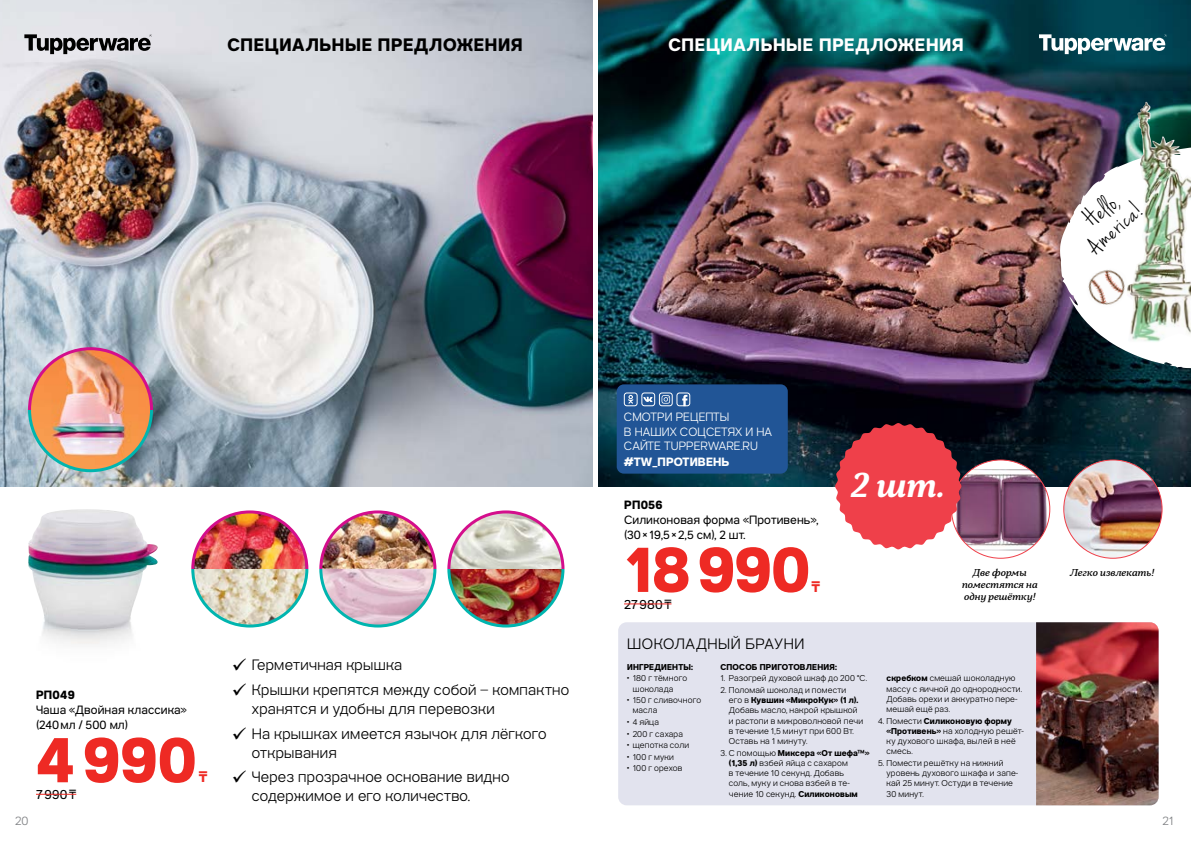
<style>
.page{position:relative;width:1191px;height:842px;background:#fff}
.page>*{position:absolute;margin:0;border:0;box-sizing:border-box;transform-origin:0 0}
.t1{font:700 64px "Tupper PRO";letter-spacing:-.01em;color:#ee2a24}
.t2{font:italic 700 34.4px "Tupper Serif";color:#fff}
.t3{font:700 18px "Tupper PRO";letter-spacing:.04em;color:#000}
.t4{font:700 18px "Tupper PRO";letter-spacing:.04em;color:#fff}
.t5{font:300 15px/19px "Tupper PRO";letter-spacing:.015em;color:#000}
.t6{font:300 15px "Tupper PRO";letter-spacing:.04em;color:#000}
.t7{font:700 15px "Noto Sans";color:#ee2a24}
.t8{font:13px "Tupper PRO";letter-spacing:.02em;color:#000}
.t9{font:12px/15px "Tupper PRO";letter-spacing:.005em;color:#000}
.t10{font:300 12px/14.4px "Tupper PRO";letter-spacing:.01em;color:#fff}
.t11{font:700 12px "Tupper PRO";letter-spacing:.01em;color:#fff}
.t12{font:700 12px "Tupper PRO";letter-spacing:.02em;color:#000}
.t13{font:300 12px "Tupper PRO";color:#808285}
.t14{font:italic 500 10px/12px "Tupper Serif";letter-spacing:.005em;color:#000;text-align:center}
.t15{font:300 8.5px/10.2px "Tupper PRO";letter-spacing:.02em;color:#000}
.t16{font:700 8.5px "Tupper PRO";letter-spacing:.02em;color:#000}
.s1{font-family:"Noto Sans"}
.s2{font-weight:700}
</style>
<div class="page">
<img style="left:598px;top:0;width:593px;height:486px">
<hr style="left:624px;top:603px;width:47px;height:1px;background:#ee2a24">
<hr style="left:36px;top:794px;width:40px;height:1px;background:#ee2a24">
<div style="left:616px;top:384px;width:171px;height:90px;background:#215596;border-radius:7px"></div>
<svg style="left:628px;top:395px;width:5px;height:9px"></svg>
<div style="left:624px;top:392px;width:13px;height:14px;border:1px solid #fff;border-radius:3px"></div>
<svg style="left:682px;top:395px;width:5px;height:9px"></svg>
<div style="left:676px;top:392px;width:14px;height:14px;border:1px solid #fff;border-radius:3px"></div>
<svg style="left:643px;top:397px;width:10px;height:5px"></svg>
<div style="left:641px;top:392px;width:14px;height:14px;border:1px solid #fff;border-radius:3px"></div>
<svg style="left:661px;top:395px;width:9px;height:9px"></svg>
<div style="left:659px;top:392px;width:13px;height:14px;border:1px solid #fff;border-radius:3px"></div>
<img style="left:1063px;top:460px;width:99px;height:98px;border-radius:49px">
<div style="left:951px;top:460px;width:98px;height:98px;background:#fff;border-radius:50%"></div>
<img style="left:961px;top:468px;width:88px;height:84px">
<img style="left:961px;top:475px;width:84px;height:69px">
<img style="left:1126px;top:102px;width:65px;height:44px">
<svg style="left:835px;top:423px;width:126px;height:126px;background:#d34e57"></svg>
<img style="left:0;top:0;width:592px;height:486px">
<img style="left:449px;top:512px;width:114px;height:114px">
<div style="left:447px;top:510px;width:117px;height:117px;border:3px solid #fff;border-radius:50%"></div>
<img style="left:321px;top:512px;width:114px;height:114px">
<div style="left:319px;top:510px;width:117px;height:117px;border:3px solid #fff;border-radius:50%"></div>
<img style="left:193px;top:512px;width:114px;height:114px">
<div style="left:191px;top:510px;width:117px;height:117px;border:3px solid #fff;border-radius:50%"></div>
<img style="left:28px;top:509px;width:130px;height:136px">
<img style="left:30px;top:349px;width:121px;height:122px;border-radius:61px">
<div style="left:28px;top:347px;width:125px;height:125px;border:3px solid #fff;border-radius:50%"></div>
<div style="left:618px;top:622px;width:540px;height:183px;background:#e2e3ee;border-radius:9px"></div>
<img style="left:1036px;top:622px;width:122px;height:183px">
<svg style="left:24px;top:34px;width:128px;height:20px;background:#858588"></svg>
<svg style="left:1039px;top:34px;width:127px;height:20px"></svg>
<img style="left:1060px;top:146px;width:131px;height:225px">
<h3 class="t3" style="left:227px;top:30px;width:297px">СПЕЦИАЛЬНЫЕ ПРЕДЛОЖЕНИЯ</h3>
<h3 class="t4" style="left:668px;top:30px;width:297px">СПЕЦИАЛЬНЫЕ ПРЕДЛОЖЕНИЯ</h3>
<h3 class="t12" style="left:36px;top:685px;width:40px">РП049</h3>
<h3 class="t9" style="left:36px;top:702px;width:152px">Чаша «Двойная классика» (240мл / 500 мл)</h3>
<h1 class="t1" style="left:36px;top:708px;width:162px">4990</h1>
<h3 class="t7" style="left:199px;top:766px;width:10px">₸</h3>
<h3 class="t8" style="left:36px;top:784px;width:42px">7990 <span class="s1">₸</span></h3>
<h3 class="t5" style="left:232px;top:654px;width:172px">✓ Герметичная крышка</h3>
<h3 class="t5" style="left:252px;top:679px;width:319px;text-indent:-20px">✓ Крышки крепятся между собой – компактно хранятся и удобны для перевозки</h3>
<h3 class="t5" style="left:252px;top:723px;width:296px;text-indent:-20px">✓ На крышках имеется язычок для лёгкого открывания</h3>
<h3 class="t5" style="left:252px;top:766px;width:259px;text-indent:-20px">✓ Через прозрачное основание видно содержимое и его количество.</h3>
<h3 class="t10" style="left:624px;top:409px;width:150px">СМОТРИ РЕЦЕПТЫ<br>В НАШИХ СОЦСЕТЯХ И НА<br>САЙТЕ TUPPERWARE.RU</h3>
<h3 class="t11" style="left:624px;top:452px;width:107px">#TW_ПРОТИВЕНЬ</h3>
<h3 class="t12" style="left:624px;top:495px;width:40px">РП056</h3>
<h3 class="t9" style="left:624px;top:511px;width:196px">Силиконовая форма «Противень», (30× 19,5×2,5 см), 2 шт.</h3>
<h1 class="t1" style="left:624px;top:518px;width:188px">18990</h1>
<h3 class="t7" style="left:811px;top:576px;width:10px">₸</h3>
<h3 class="t8" style="left:624px;top:594px;width:49px">27980 <span class="s1">₸</span></h3>
<h2 class="t2" style="left:851px;top:462px;width:95px">2 шт.</h2>
<p class="t14" style="left:962px;top:566px;width:77px">Две формы поместятся на одну решётку!</p>
<p class="t14" style="left:1070px;top:566px;width:86px">Легко извлекать!</p>
<h3 class="t6" style="left:627px;top:631px;width:179px">ШОКОЛАДНЫЙ БРАУНИ</h3>
<p class="t16" style="left:627px;top:660px;width:68px">ИНГРЕДИЕНТЫ:</p>
<p class="t15" style="left:632px;top:672px;width:56px;text-indent:-6px">• 180 г тёмного шоколада</p>
<p class="t15" style="left:632px;top:694px;width:70px;text-indent:-6px">• 150 г сливочного масла</p>
<p class="t15" style="left:627px;top:716px;width:33px">• 4 яйца</p>
<p class="t15" style="left:627px;top:728px;width:57px">• 200 г сахара</p>
<p class="t15" style="left:627px;top:739px;width:64px">• щепотка соли</p>
<p class="t15" style="left:627px;top:751px;width:48px">• 100 г муки</p>
<p class="t15" style="left:627px;top:763px;width:57px">• 100 г орехов</p>
<p class="t16" style="left:720px;top:660px;width:118px">СПОСОБ ПРИГОТОВЛЕНИЯ:</p>
<p class="t15" style="left:720px;top:673px;width:148px">1. Разогрей духовой шкаф до 200 °C.</p>
<p class="t15" style="left:729px;top:684px;width:136px;text-indent:-8px">2. Поломай шоколад и помести<br>его в <span class="s2">Кувшин «МикроКук» (1 л).<br></span>Добавь масло, накрой крышкой и растопи в микроволновой печи в течение 1,5 минут при 600 Вт.<br>Оставь на 1 минуту.</p>
<p class="t15" style="left:729px;top:747px;width:142px;text-indent:-8px">3. С помощью <span class="s2">Миксера «От шефа™» (1,35 л)</span> взбей яйца с сахаром<br>в течение 10 секунд. Добавь<br>соль, муку и снова взбей в те&shy;чение 10 секунд. <span class="s2">Силиконовым</span></p>
<p class="t15" style="left:886px;top:673px;width:137px"><span class="s2">скребком</span> смешай шоколадную массу с яичной до однородности.<br>Добавь орехи и аккуратно пере&shy;мешай ещё раз.</p>
<p class="t15" style="left:886px;top:715px;width:139px;text-indent:-8px">4. Помести <span class="s2">Силиконовую форму «Противень»</span> на холодную решёт&shy;ку духового шкафа, вылей в неё смесь.</p>
<p class="t15" style="left:886px;top:757px;width:134px;text-indent:-8px">5. Помести решётку на нижний уровень духового шкафа и запе&shy;кай 25 минут. Остуди в течение<br>30 минут.</p>
<h3 class="t13" style="left:15px;top:811px;width:15px">20</h3>
<h3 class="t13" style="left:1162px;top:811px;width:13px">21</h3>
</div>
